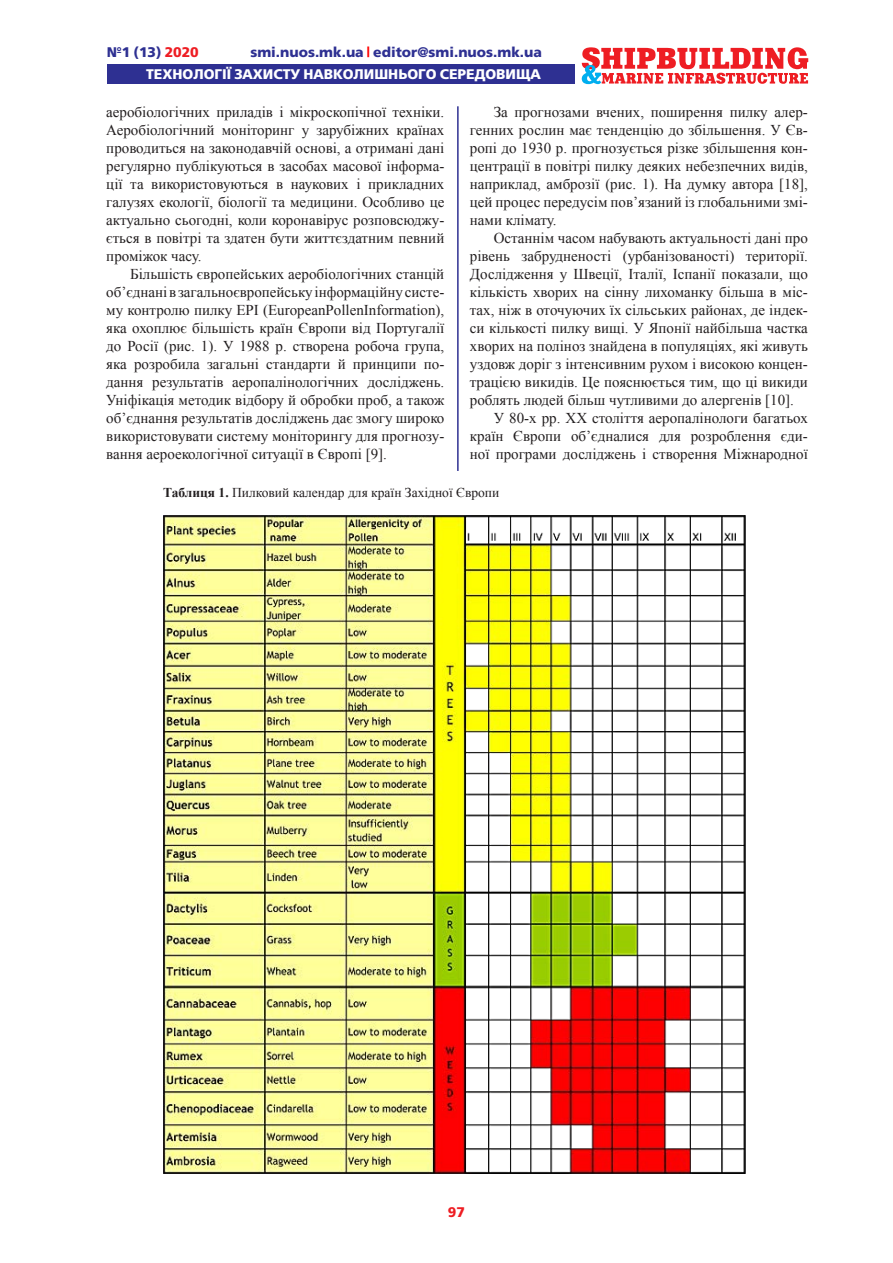
<style>
.page{position:relative;width:893px;height:1263px;background:#fff}
.page>*{position:absolute;margin:0;border:0;box-sizing:border-box;transform-origin:0 0}
.Текст_основной{font:15px/18px "Times New Roman";color:#231f20;text-align:justify}
.t1{font:13.95px "Free Set Bold C";color:#2e3092}
.t2{font:13.95px "Free Set Bold C";color:#fff}
.t3{font:13.95px "Free Set Bold C";color:#ee1d23}
.Табл-название{font:13.5px "Times New Roman";color:#231f20}
.s1{color:#ee1d23}
.s2{color:#f00}
.s3{font-weight:700}
</style>
<div class="page">
<svg style="left:582px;top:47px;width:227px;height:38px"></svg>
<div style="left:107px;top:64px;width:468px;height:19px;background:#2e3092"></div>
<img style="left:163px;top:515px;width:583px;height:658px">
<hr style="left:457px;top:106px;width:2px;height:365px;background:#2e3092">
<p class="t1" style="left:107px;top:44px;width:93px">№1 (13) <span class="s1">2020</span></p>
<p class="t1" style="left:250px;top:44px;width:293px">smi.nuos.mk.ua <span class="s2">|</span> editor@smi.nuos.mk.ua</p>
<p class="t2" style="left:146px;top:67px;width:396px">ТЕХНОЛОГІЇ ЗАХИСТУ НАВКОЛИШНЬОГО СЕРЕДОВИЩА</p>
<p class="Текст_основной" style="left:106px;top:102px;width:340px">аеробіологічних приладів і мікроскопічної техніки.<br>Аеробіологічний моніторинг у зарубіжних країнах проводиться на законодавчій основі, а отримані дані регулярно публікуються в засобах масової інформа&shy;ції та використовуються в наукових і прикладних галузях екології, біології та медицини. Особливо це актуально сьогодні, коли коронавірус розповсюджу&shy;ється в повітрі та здатен бути життєздатним певний проміжок часу.</p>
<p class="Текст_основной" style="left:106px;top:264px;width:340px;text-indent:24px">Більшість європейських аеробіологічних станцій об’єднані в загальноєвропейську інформаційну систе&shy;му контролю пилку ЕРІ (EuropeanPollenInformation), яка охоплює більшість країн Європи від Португалії до Росії (рис. 1). У 1988 р. створена робоча група, яка розробила загальні стандарти й принципи по&shy;дання результатів аеропалінологічних досліджень.<br>Уніфікація методик відбору й обробки проб, а також об’єднання результатів досліджень дає змогу широко використовувати систему моніторингу для прогнозу&shy;вання аероекологічної ситуації в Європі [9].</p>
<p class="Текст_основной" style="left:470px;top:102px;width:340px;text-indent:24px">За прогнозами вчених, поширення пилку алер&shy;генних рослин має тенденцію до збільшення. У Єв&shy;ропі до 1930 р. прогнозується різке збільшення кон&shy;центрації в повітрі пилку деяких небезпечних видів, наприклад, амброзії (рис. 1). На думку автора [18], цей процес передусім пов’язаний із глобальними змі&shy;нами клімату.</p>
<p class="Текст_основной" style="left:470px;top:228px;width:340px;text-indent:24px">Останнім часом набувають актуальності дані про рівень забрудненості (урбанізованості) території.<br>Дослідження у Швеції, Італії, Іспанії показали, що кількість хворих на сінну лихоманку більша в міс&shy;тах, ніж в оточуючих їх сільських районах, де індек&shy;си кількості пилку вищі. У Японії найбільша частка хворих на поліноз знайдена в популяціях, які живуть уздовж доріг з інтенсивним рухом і високою концен&shy;трацією викидів. Це пояснюється тим, що ці викиди роблять людей більш чутливими до алергенів [10].</p>
<p class="Текст_основной" style="left:470px;top:408px;width:340px;text-indent:24px">У 80-х рр. ХХ століття аеропалінологи багатьох країн Європи об’єдналися для розроблення єди&shy;ної програми досліджень і створення Міжнародної</p>
<p class="Табл-название" style="left:163px;top:484px;width:338px"><span class="s3">Таблиця 1.</span> Пилковий календар для країн Західної Європи</p>
<p class="t3" style="left:448px;top:1204px;width:19px">97</p>
</div>
